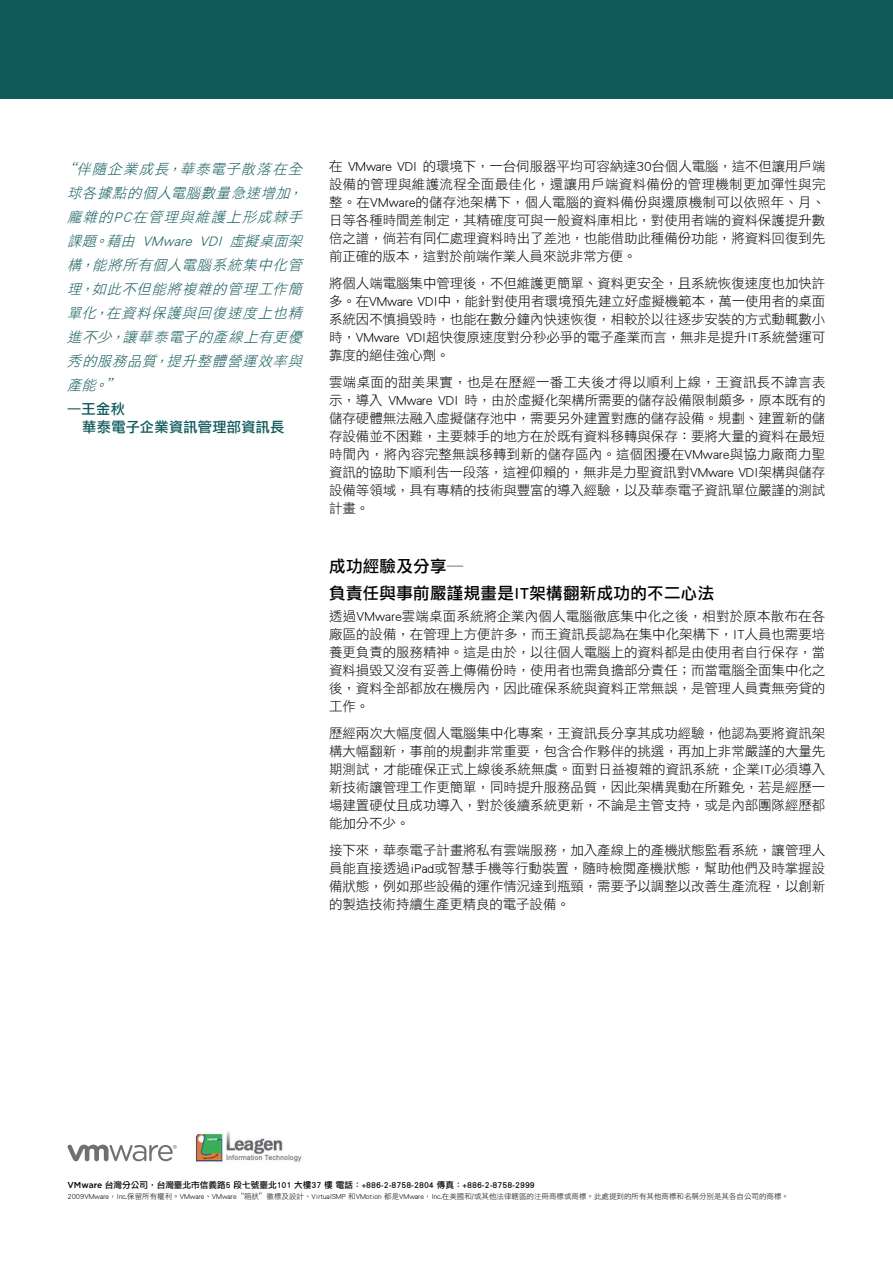
<style>
.page{position:relative;width:893px;height:1263px;background:#fff}
.page>*{position:absolute;margin:0;border:0;box-sizing:border-box;transform-origin:0 0}
.t1{font:16.5px/27px "DF Li Hei Std W5";letter-spacing:.02em;color:#000}
.t2{font:italic 14.25px/24px "DF Li Hei Std W3";color:#115a5b;text-align:justify}
.t3{font:14.25px/17.2px "DF Li Hei Std W5";letter-spacing:.02em;color:#115a5b}
.t4{font:13.5px/18px "DF Li Hei Std W3";letter-spacing:-.005em;color:#000;text-align:justify}
.t5{font:8.7px "DF Li Hei Std W5";color:#000}
.t6{font:7.5px "DF Li Hei Std W3";color:#000}
.s1{font-family:"Gotham";font-weight:500}
</style>
<div class="page">
<div style="left:0;top:0;width:893px;height:99px;background:#115a5b"></div>
<svg style="left:68px;top:1145px;width:109px;height:16px"></svg>
<img style="left:195px;top:1131px;width:107px;height:31px">
<p class="t2" style="left:67px;top:156px;width:240px;text-indent:-6px">“伴隨企業成長，華泰電子散落在全球各據點的個人電腦數量急速增加，龐雜的PC在管理與維護上形成棘手課題。藉由 VMware VDI 虛擬桌面架構，能將所有個人電腦系統集中化管理，如此不但能將複雜的管理工作簡單化，在資料保護與回復速度上也精進不少，讓華泰電子的產線上有更優秀的服務品質，提升整體營運效率與產能。”</p>
<p class="t3" style="left:82px;top:400px;width:204px;text-indent:-15px">—王金秋<br>華泰電子企業資訊管理部資訊長</p>
<p class="t4" style="left:329px;top:157px;width:498px">在 VMware VDI 的環境下，一台伺服器平均可容納達30台個人電腦，這不但讓用戶端設備的管理與維護流程全面最佳化，還讓用戶端資料備份的管理機制更加彈性與完整。在VMware的儲存池架構下，個人電腦的資料備份與還原機制可以依照年、月、日等各種時間差制定，其精確度可與一般資料庫相比，對使用者端的資料保護提升數倍之譜，倘若有同仁處理資料時出了差池，也能借助此種備份功能，將資料回復到先前正確的版本，這對於前端作業人員來說非常方便。</p>
<p class="t4" style="left:329px;top:274px;width:498px">將個人端電腦集中管理後，不但維護更簡單、資料更安全，且系統恢復速度也加快許多。在VMware VDI中，能針對使用者環境預先建立好虛擬機範本，萬一使用者的桌面系統因不慎損毀時，也能在數分鐘內快速恢復，相較於以往逐步安裝的方式動輒數小時，VMware VDI超快復原速度對分秒必爭的電子產業而言，無非是提升IT系統營運可靠度的絕佳強心劑。</p>
<p class="t4" style="left:329px;top:373px;width:498px">雲端桌面的甜美果實，也是在歷經一番工夫後才得以順利上線，王資訊長不諱言表示，導入 VMware VDI 時，由於虛擬化架構所需要的儲存設備限制頗多，原本既有的儲存硬體無法融入虛擬儲存池中，需要另外建置對應的儲存設備。規劃、建置新的儲存設備並不困難，主要棘手的地方在於既有資料移轉與保存：要將大量的資料在最短時間內，將內容完整無誤移轉到新的儲存區內。這個困擾在VMware與協力廠商力聖資訊的協助下順利告一段落，這裡仰賴的，無非是力聖資訊對VMware VDI架構與儲存設備等領域，具有專精的技術與豐富的導入經驗，以及華泰電子資訊單位嚴謹的測試計畫。</p>
<p class="t1" style="left:329px;top:552px;width:386px">成功經驗及分享─<br>負責任與事前嚴謹規畫是IT架構翻新成功的不二心法</p>
<p class="t4" style="left:329px;top:607px;width:498px">透過VMware雲端桌面系統將企業內個人電腦徹底集中化之後，相對於原本散布在各廠區的設備，在管理上方便許多，而王資訊長認為在集中化架構下，IT人員也需要培養更負責的服務精神。這是由於，以往個人電腦上的資料都是由使用者自行保存，當資料損毀又沒有妥善上傳備份時，使用者也需負擔部分責任；而當電腦全面集中化之後，資料全部都放在機房內，因此確保系統與資料正常無誤，是管理人員責無旁貸的工作。</p>
<p class="t4" style="left:329px;top:724px;width:498px">歷經兩次大幅度個人電腦集中化專案，王資訊長分享其成功經驗，他認為要將資訊架構大幅翻新，事前的規劃非常重要，包含合作夥伴的挑選，再加上非常嚴謹的大量先期測試，才能確保正式上線後系統無虞。面對日益複雜的資訊系統，企業IT必須導入新技術讓管理工作更簡單，同時提升服務品質，因此架構異動在所難免，若是經歷一場建置硬仗且成功導入，對於後續系統更新，不論是主管支持，或是內部團隊經歷都能加分不少。</p>
<p class="t4" style="left:329px;top:841px;width:498px">接下來，華泰電子計畫將私有雲端服務，加入產線上的產機狀態監看系統，讓管理人員能直接透過iPad或智慧手機等行動裝置，隨時檢閱產機狀態，幫助他們及時掌握設備狀態，例如那些設備的運作情況達到瓶頸，需要予以調整以改善生產流程，以創新的製造技術持續生產更精良的電子設備。</p>
<p class="t5" style="left:68px;top:1180px;width:469px"><span class="s1">VMware</span> 台灣分公司，台灣臺北市信義路5 段七號臺北101 大樓37 樓 電話：+886-2-8758-2804 傳真：+886-2-8758-2999</p>
<p class="t6" style="left:68px;top:1192px;width:723px">2009VMware，Inc.保留所有權利。VMware、VMware“箱狀”徽標及設計、VirtualSMP 和VMotion 都是VMware，Inc.在美國和/或其他法律轄區的注冊商標或商標。此處提到的所有其他商標和名稱分別是其各自公司的商標。</p>
</div>
